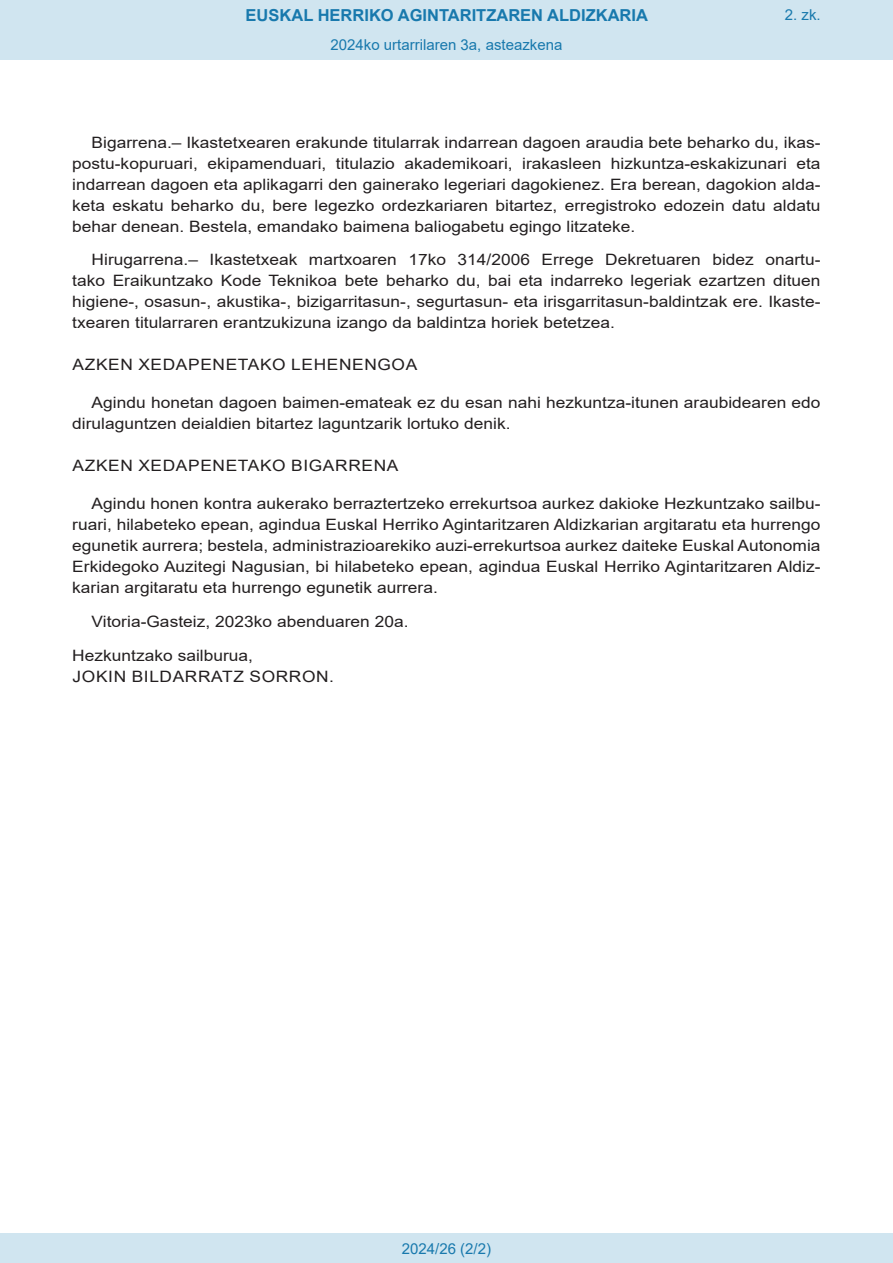
<style>
.page{position:relative;width:893px;height:1263px;background:#fff}
.page>*{position:absolute;margin:0;border:0;box-sizing:border-box;transform-origin:0 0}
.t1{font:700 16.5px "Arial";color:#1879ad}
.BOPVDetalle{font:15.6px/20.9px "Arial";color:#231f20;text-align:justify;scale:1.11 1}
.BOPVDisposicion{font:15.6px "Arial";letter-spacing:.035em;color:#231f20;scale:1.11 1}
.BOPVFirmaLugFec{font:15.6px "Arial";color:#231f20;scale:1.11 1}
.BOPVFirmaNombre{font:15.6px "Arial";letter-spacing:.035em;color:#231f20;scale:1.11 1}
.BOPVFirmaPuesto{font:15.6px "Arial";color:#231f20;scale:1.11 1}
.Paginacion_Centro{font:15px "Arial";color:#1879ad}
</style>
<div class="page">
<div style="left:0;top:0;width:893px;height:60px;background:#d0e5f0"></div>
<div style="left:0;top:1233px;width:893px;height:30px;background:#d0e5f0"></div>
<p class="t1" style="left:246px;top:3px;width:404px">EUSKAL HERRIKO AGINTARITZAREN ALDIZKARIA</p>
<p class="Paginacion_Centro" style="left:331px;top:35px;width:233px">2024ko urtarrilaren 3a, asteazkena</p>
<p class="Paginacion_Centro" style="left:785px;top:5px;width:37px">2. zk.</p>
<p class="BOPVDetalle" style="left:72px;top:132px;width:676px;text-indent:19px">Bigarrena.– Ikastetxearen erakunde titularrak indarrean dagoen araudia bete beharko du, ikas&shy;postu-kopuruari, ekipamenduari, titulazio akademikoari, irakasleen hizkuntza-eskakizunari eta indarrean dagoen eta aplikagarri den gainerako legeriari dagokienez. Era berean, dagokion alda&shy;keta eskatu beharko du, bere legezko ordezkariaren bitartez, erregistroko edozein datu aldatu behar denean. Bestela, emandako baimena baliogabetu egingo litzateke.</p>
<p class="BOPVDetalle" style="left:72px;top:249px;width:676px;text-indent:19px">Hirugarrena.– Ikastetxeak martxoaren 17ko 314/2006 Errege Dekretuaren bidez onartu&shy;tako Eraikuntzako Kode Teknikoa bete beharko du, bai eta indarreko legeriak ezartzen dituen higiene-, osasun-, akustika-, bizigarritasun-, segurtasun- eta irisgarritasun-baldintzak ere. Ikaste&shy;txearen titularraren erantzukizuna izango da baldintza horiek betetzea.</p>
<p class="BOPVDisposicion" style="left:73px;top:354px;width:312px">AZKEN XEDAPENETAKO LEHENENGOA</p>
<p class="BOPVDetalle" style="left:72px;top:392px;width:676px;text-indent:19px">Agindu honetan dagoen baimen-emateak ez du esan nahi hezkuntza-itunen araubidearen edo dirulaguntzen deialdien bitartez laguntzarik lortuko denik.</p>
<p class="BOPVDisposicion" style="left:73px;top:455px;width:295px">AZKEN XEDAPENETAKO BIGARRENA</p>
<p class="BOPVDetalle" style="left:72px;top:493px;width:676px;text-indent:19px">Agindu honen kontra aukerako berraztertzeko errekurtsoa aurkez dakioke Hezkuntzako sailbu&shy;ruari, hilabeteko epean, agindua Euskal Herriko Agintaritzaren Aldizkarian argitaratu eta hurrengo egunetik aurrera; bestela, administrazioarekiko auzi-errekurtsoa aurkez daiteke Euskal Autonomia Erkidegoko Auzitegi Nagusian, bi hilabeteko epean, agindua Euskal Herriko Agintaritzaren Aldiz&shy;karian argitaratu eta hurrengo egunetik aurrera.</p>
<p class="BOPVFirmaLugFec" style="left:92px;top:611px;width:287px">Vitoria-Gasteiz, 2023ko abenduaren 20a.</p>
<p class="BOPVFirmaPuesto" style="left:72px;top:644px;width:164px">Hezkuntzako sailburua,</p>
<p class="BOPVFirmaNombre" style="left:73px;top:665px;width:237px">JOKIN BILDARRATZ SORRON.</p>
<p class="Paginacion_Centro" style="left:402px;top:1238px;width:91px">2024/26 (2/2)</p>
</div>
